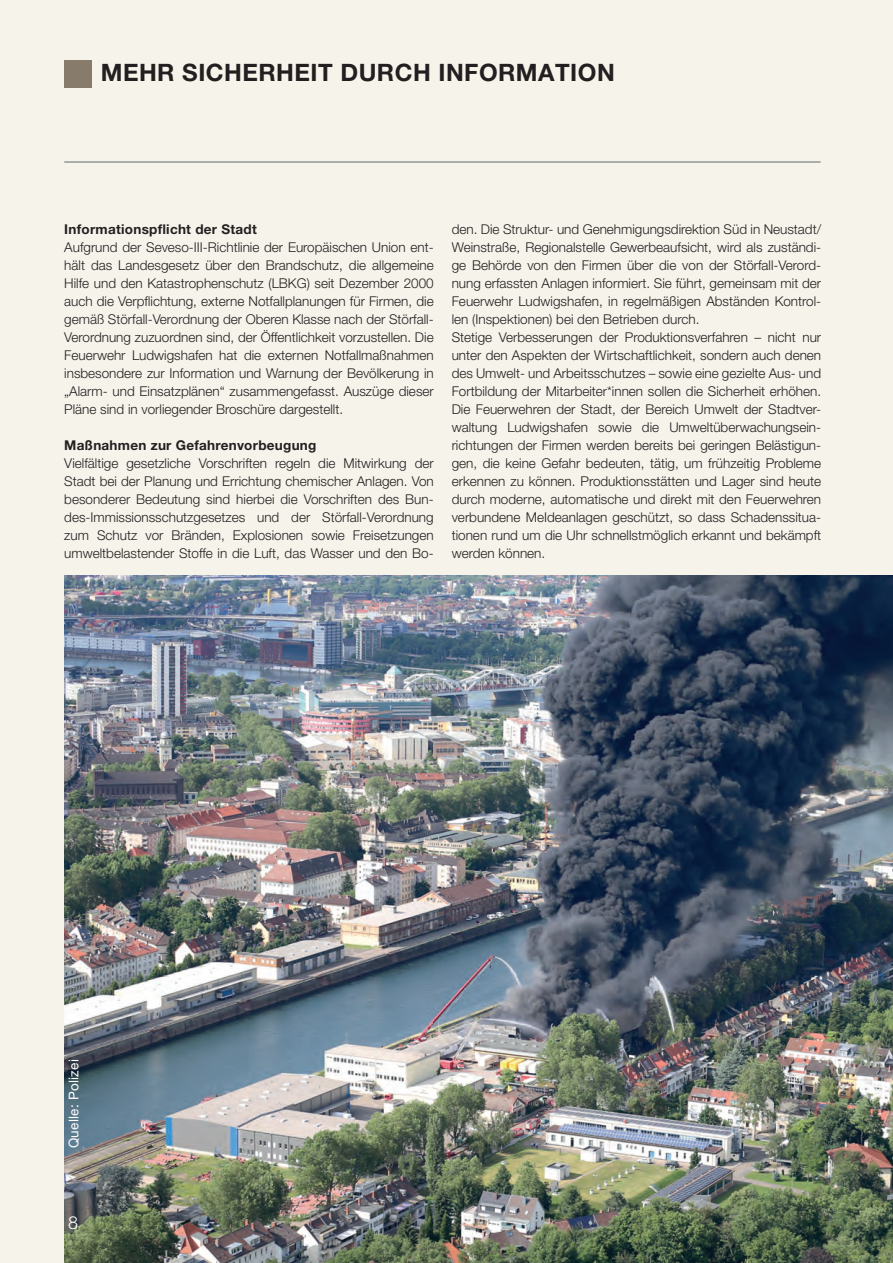
<style>
.page{position:relative;width:893px;height:1263px;background:#f6f3eb}
.page>*{position:absolute;margin:0;border:0;box-sizing:border-box;transform-origin:0 0}
.t1{font:700 24px "Helvetica Neue LT Pro";letter-spacing:.02em;color:#231f20}
.t2{font:300 18px "Helvetica Neue LT";color:#fff}
.t3{font:300 13.5px/18px "Helvetica Neue LT";color:#231f20;text-align:justify}
.t4{font:700 13.5px "Helvetica Neue LT";letter-spacing:.02em;color:#231f20}
.t5{font:13.5px "Helvetica Neue LT";letter-spacing:.02em;color:#fff}
</style>
<div class="page">
<div style="left:64px;top:60px;width:27px;height:27px;background:#877b6b"></div>
<hr style="left:64px;top:161px;width:757px;height:2px;background:#939598">
<img style="left:64px;top:575px;width:829px;height:688px">
<p class="t1" style="left:101px;top:58px;width:515px">MEHR SICHERHEIT DURCH INFORMATION</p>
<p class="t4" style="left:64px;top:221px;width:194px">Informationspflicht der Stadt</p>
<p class="t3" style="left:64px;top:238px;width:371px">Aufgrund der Seveso-III-Richtlinie der Europäischen Union ent&shy;hält das Landesgesetz über den Brandschutz, die allgemeine Hilfe und den Katastrophenschutz (LBKG) seit Dezember 2000 auch die Verpflichtung, externe Notfallplanungen für Firmen, die gemäß Störfall-Verordnung der Oberen Klasse nach der Störfall-Verordnung zuzuordnen sind, der Öffentlichkeit vorzustellen. Die Feuerwehr Ludwigshafen hat die externen Notfallmaßnahmen insbesondere zur Information und Warnung der Bevölkerung in „Alarm- und Einsatzplänen“ zusammengefasst. Auszüge dieser Pläne sind in vorliegender Broschüre dargestellt.</p>
<p class="t4" style="left:64px;top:437px;width:254px">Maßnahmen zur Gefahrenvorbeugung</p>
<p class="t3" style="left:64px;top:454px;width:371px">Vielfältige gesetzliche Vorschriften regeln die Mitwirkung der Stadt bei der Planung und Errichtung chemischer Anlagen. Von besonderer Bedeutung sind hierbei die Vorschriften des Bun&shy;des-Immissionsschutzgesetzes und der Störfall-Verordnung zum Schutz vor Bränden, Explosionen sowie Freisetzungen umweltbelastender Stoffe in die Luft, das Wasser und den Bo-</p>
<p class="t3" style="left:452px;top:220px;width:371px">den. Die Struktur- und Genehmigungsdirektion Süd in Neustadt/ Weinstraße, Regionalstelle Gewerbeaufsicht, wird als zuständi&shy;ge Behörde von den Firmen über die von der Störfall-Verord&shy;nung erfassten Anlagen informiert. Sie führt, gemeinsam mit der Feuerwehr Ludwigshafen, in regelmäßigen Abständen Kontrol&shy;len (Inspektionen) bei den Betrieben durch.</p>
<p class="t3" style="left:452px;top:328px;width:371px">Stetige Verbesserungen der Produktionsverfahren – nicht nur unter den Aspekten der Wirtschaftlichkeit, sondern auch denen des Umwelt- und Arbeitsschutzes – sowie eine gezielte Aus- und Fortbildung der Mitarbeiter*innen sollen die Sicherheit erhöhen.<br>Die Feuerwehren der Stadt, der Bereich Umwelt der Stadtver&shy;waltung Ludwigshafen sowie die Umweltüberwachungsein&shy;richtungen der Firmen werden bereits bei geringen Belästigun&shy;gen, die keine Gefahr bedeuten, tätig, um frühzeitig Probleme erkennen zu können. Produktionsstätten und Lager sind heute durch moderne, automatische und direkt mit den Feuerwehren verbundene MeIdeanlagen geschützt, so dass Schadenssitua&shy;tionen rund um die Uhr schnellstmöglich erkannt und bekämpft werden können.</p>
<p class="t5" style="left:66px;top:1148px;width:90px;rotate:-90deg">Quelle: Polizei</p>
<h2 class="t2" style="left:68px;top:1212px;width:12px">8</h2>
</div>
